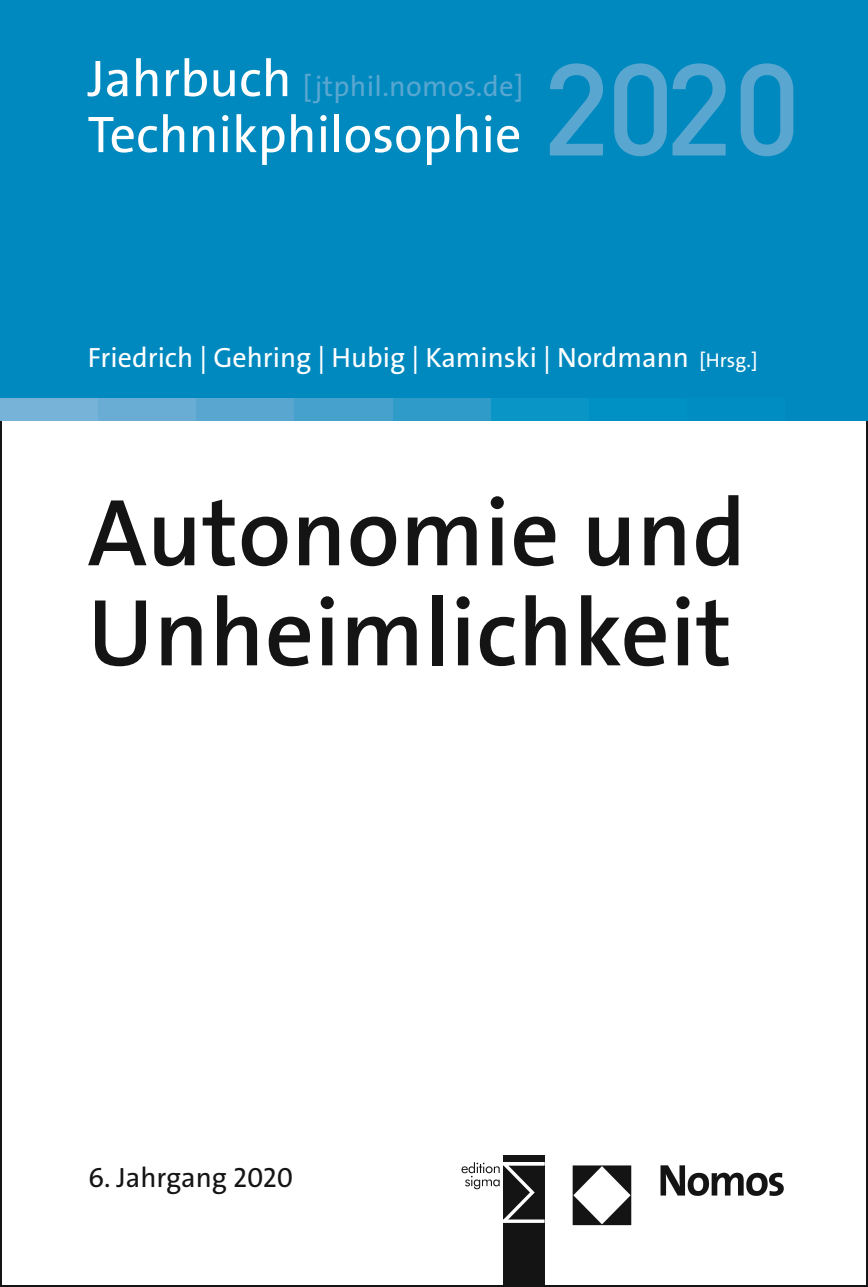
<style>
.page{position:relative;width:868px;height:1287px;background:#fff}
.page>*{position:absolute;margin:0;border:0;box-sizing:border-box;transform-origin:0 0}
.t1{font:500 128.2px "DIN";color:#59a7d1}
.t2{font:600 96px/100px "The Sans Os F";letter-spacing:.005em;color:#131413}
.t3{font:52px "The Sans Os F";color:#fff}
.t4{font:28.8px "The Sans Os F";letter-spacing:.01em;color:#59a7d1}
.t5{font:28px "The Sans Os F";color:#fff}
.t6{font:28px "The Sans Os F";color:#131413}
.s1{font-size:52px;color:#fff}
.s2{font-size:20px}
</style>
<div class="page">
<div style="left:0;top:0;width:867px;height:399px;background:#0089bf"></div>
<div style="left:0;top:399px;width:98px;height:22px;background:#77b3d8"></div>
<div style="left:98px;top:399px;width:98px;height:22px;background:#69add5"></div>
<div style="left:196px;top:399px;width:98px;height:22px;background:#59a7d1"></div>
<div style="left:294px;top:399px;width:99px;height:22px;background:#46a1cd"></div>
<div style="left:393px;top:399px;width:98px;height:22px;background:#2f9bc9"></div>
<div style="left:491px;top:399px;width:98px;height:22px;background:#0996c6"></div>
<div style="left:589px;top:399px;width:98px;height:22px;background:#0091c4"></div>
<div style="left:687px;top:399px;width:98px;height:22px;background:#008dc1"></div>
<div style="left:785px;top:399px;width:82px;height:22px;background:#0089bf"></div>
<img style="left:572px;top:1165px;width:212px;height:61px">
<div style="left:502px;top:1155px;width:42px;height:132px;background:#131413"></div>
<svg style="left:461px;top:1160px;width:83px;height:66px"></svg>
<p class="t4" style="left:87px;top:68px;width:437px"><span class="s1">Jahrbuch</span> [jtphil.nomos.de]</p>
<h3 class="t3" style="left:87px;top:101px;width:435px">Technikphilosophie</h3>
<h1 class="t1" style="left:541px;top:27px;width:261px">2020</h1>
<p class="t5" style="left:88px;top:339px;width:671px">Friedrich | Gehring | Hubig | Kaminski | Nordmann <span class="s2">[Hrsg.]</span></p>
<h2 class="t2" style="left:87px;top:484px;width:659px">Autonomie und<br>Unheimlichkeit</h2>
<p class="t6" style="left:88px;top:1160px;width:206px">6. Jahrgang 2020</p>
</div>
